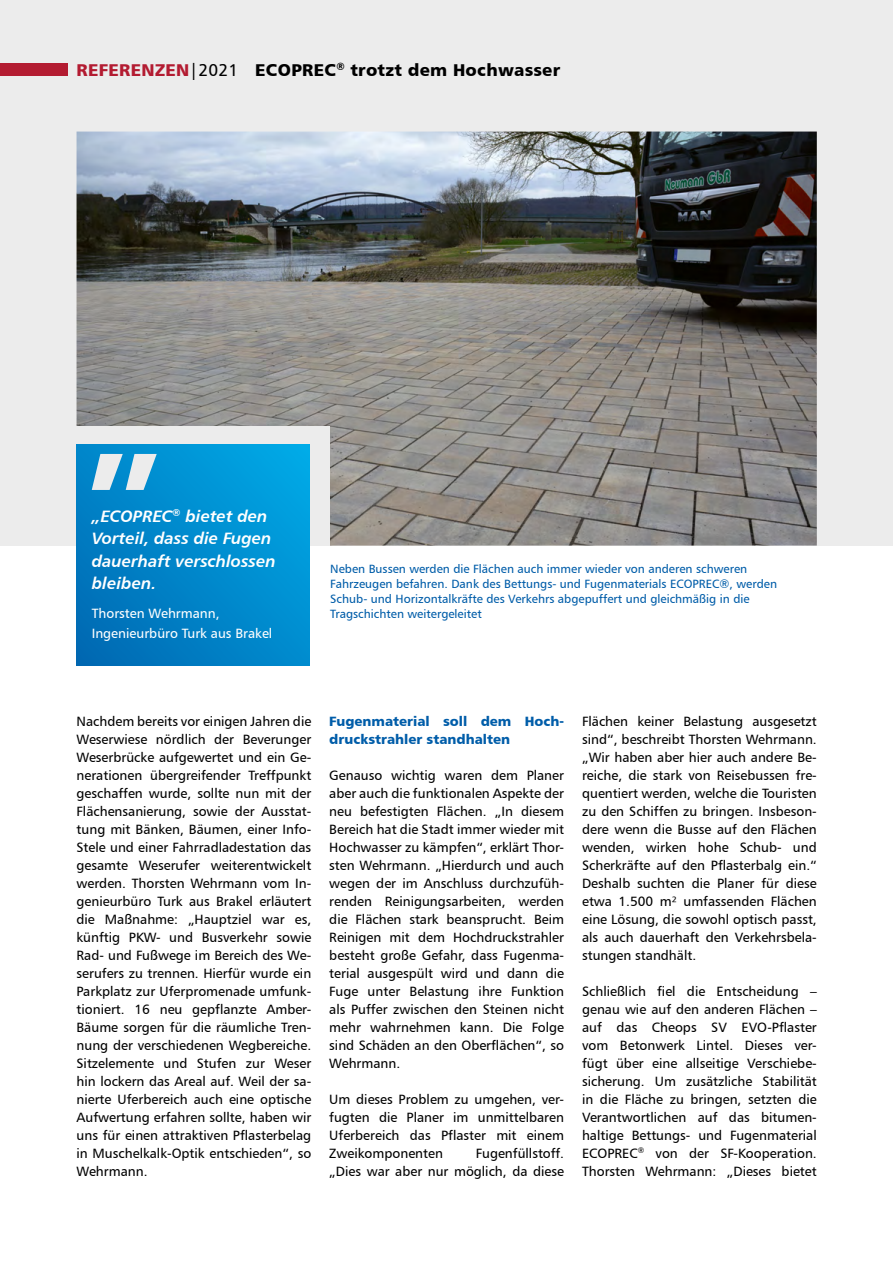
<style>
.page{position:relative;width:893px;height:1263px;background:#fff}
.page>*{position:absolute;margin:0;border:0;box-sizing:border-box;transform-origin:0 0}
.t1{font:17.1px "Humanist 777 BT Black B";letter-spacing:.015em;color:#000}
.copy{font:16.5px/22.5px "Humanist 777 BT Bold Italic B";color:#fff}
.copy-2{font:13.5px/18px "Humanist 777 BT Roman B";color:#000;text-align:justify}
.Überschrift_2{font:13.5px/18px "Humanist 777 BT Black B";color:#005da9}
.copy-3{font:13.5px/20.2px "Humanist 777 BT Roman B";color:#fff}
.copy-4{font:12px/15px "Humanist 777 BT Roman B";color:#005da9}
.s1{color:#b31b31}
.s2{font-family:"Humanist 777 BT Roman B"}
</style>
<div class="page">
<div style="left:0;top:0;width:893px;height:546px;background:#ececec"></div>
<div style="left:0;top:63px;width:67px;height:13px;background:#b31b31"></div>
<img style="left:77px;top:132px;width:740px;height:414px">
<div style="left:77px;top:426px;width:253px;height:120px;background:#ececec"></div>
<svg style="left:77px;top:444px;width:232px;height:221px;background:#08c"></svg>
<svg style="left:92px;top:454px;width:65px;height:36px"></svg>
<p class="t1" style="left:77px;top:59px;width:485px"><span class="s1">REFERENZEN</span><span class="s2">|2021</span> ECOPREC<sup>®</sup> trotzt dem Hochwasser</p>
<p class="copy" style="left:92px;top:504px;width:186px">„ECOPREC<sup>®</sup> bietet den<br>Vorteil, dass die Fugen dauerhaft verschlossen bleiben.</p>
<p class="copy-3" style="left:92px;top:603px;width:182px">Thorsten Wehrmann,<br>Ingenieurbüro Turk aus Brakel</p>
<p class="copy-4" style="left:330px;top:561px;width:448px">Neben Bussen werden die Flächen auch immer wieder von anderen schweren Fahrzeugen befahren. Dank des Bettungs- und Fugenmaterials ECOPREC®, werden Schub- und Horizontalkräfte des Verkehrs abgepuffert und gleichmäßig in die Tragschichten weitergeleitet</p>
<p class="copy-2" style="left:77px;top:712px;width:236px">Nachdem bereits vor einigen Jahren die Weserwiese nördlich der Beverunger Weserbrücke aufgewertet und ein Ge&shy;nerationen übergreifender Treffpunkt geschaffen wurde, sollte nun mit der Flächensanierung, sowie der Ausstat&shy;tung mit Bänken, Bäumen, einer Info-Stele und einer Fahrradladestation das gesamte Weserufer weiterentwickelt werden. Thorsten Wehrmann vom In&shy;genieurbüro Turk aus Brakel erläutert die Maßnahme: „Hauptziel war es, künftig PKW- und Busverkehr sowie Rad- und Fußwege im Bereich des We&shy;serufers zu trennen. Hierfür wurde ein Parkplatz zur Uferpromenade umfunk&shy;tioniert. 16 neu gepflanzte Amber-Bäume sorgen für die räumliche Tren&shy;nung der verschiedenen Wegbereiche.<br>Sitzelemente und Stufen zur Weser hin lockern das Areal auf. Weil der sa&shy;nierte Uferbereich auch eine optische Aufwertung erfahren sollte, haben wir uns für einen attraktiven Pflasterbelag in Muschelkalk-Optik entschieden“, so Wehrmann.</p>
<p class="Überschrift_2" style="left:329px;top:711px;width:236px">Fugenmaterial soll dem Hoch&shy;druckstrahler standhalten</p>
<p class="copy-2" style="left:329px;top:766px;width:236px">Genauso wichtig waren dem Planer aber auch die funktionalen Aspekte der neu befestigten Flächen. „In diesem Bereich hat die Stadt immer wieder mit Hochwasser zu kämpfen“, erklärt Thor&shy;sten Wehrmann. „Hierdurch und auch wegen der im Anschluss durchzufüh&shy;renden Reinigungsarbeiten, werden die Flächen stark beansprucht. Beim Reinigen mit dem Hochdruckstrahler besteht große Gefahr, dass Fugenma&shy;terial ausgespült wird und dann die Fuge unter Belastung ihre Funktion als Puffer zwischen den Steinen nicht mehr wahrnehmen kann. Die Folge sind Schäden an den Oberflächen“, so Wehrmann.</p>
<p class="copy-2" style="left:329px;top:1090px;width:236px">Um dieses Problem zu umgehen, ver&shy;fugten die Planer im unmittelbaren Uferbereich das Pflaster mit einem Zweikomponenten</p>
<p class="copy-2" style="left:329px;top:1144px;width:236px;text-align:right">Fugenfüllstoff.<br>„Dies war aber nur möglich, da diese</p>
<p class="copy-2" style="left:582px;top:712px;width:236px">Flächen keiner Belastung ausgesetzt sind“, beschreibt Thorsten Wehrmann. „Wir haben aber hier auch andere Be&shy;reiche, die stark von Reisebussen fre&shy;quentiert werden, welche die Touristen zu den Schiffen zu bringen. Insbeson&shy;dere wenn die Busse auf den Flächen wenden, wirken hohe Schub- und Scherkräfte auf den Pflasterbalg ein.“ Deshalb suchten die Planer für diese etwa 1.500 m² umfassenden Flächen eine Lösung, die sowohl optisch passt, als auch dauerhaft den Verkehrsbela&shy;stungen standhält.</p>
<p class="copy-2" style="left:582px;top:982px;width:236px">Schließlich fiel die Entscheidung – genau wie auf den anderen Flächen – auf das Cheops SV EVO-Pflaster vom Betonwerk Lintel. Dieses ver&shy;fügt über eine allseitige Verschiebe&shy;sicherung. Um zusätzliche Stabilität in die Fläche zu bringen, setzten die Verantwortlichen auf das bitumen&shy;haltige Bettungs- und Fugenmaterial ECOPREC<sup>®</sup> von der SF-Kooperation.<br>Thorsten Wehrmann: „Dieses bietet</p>
</div>
